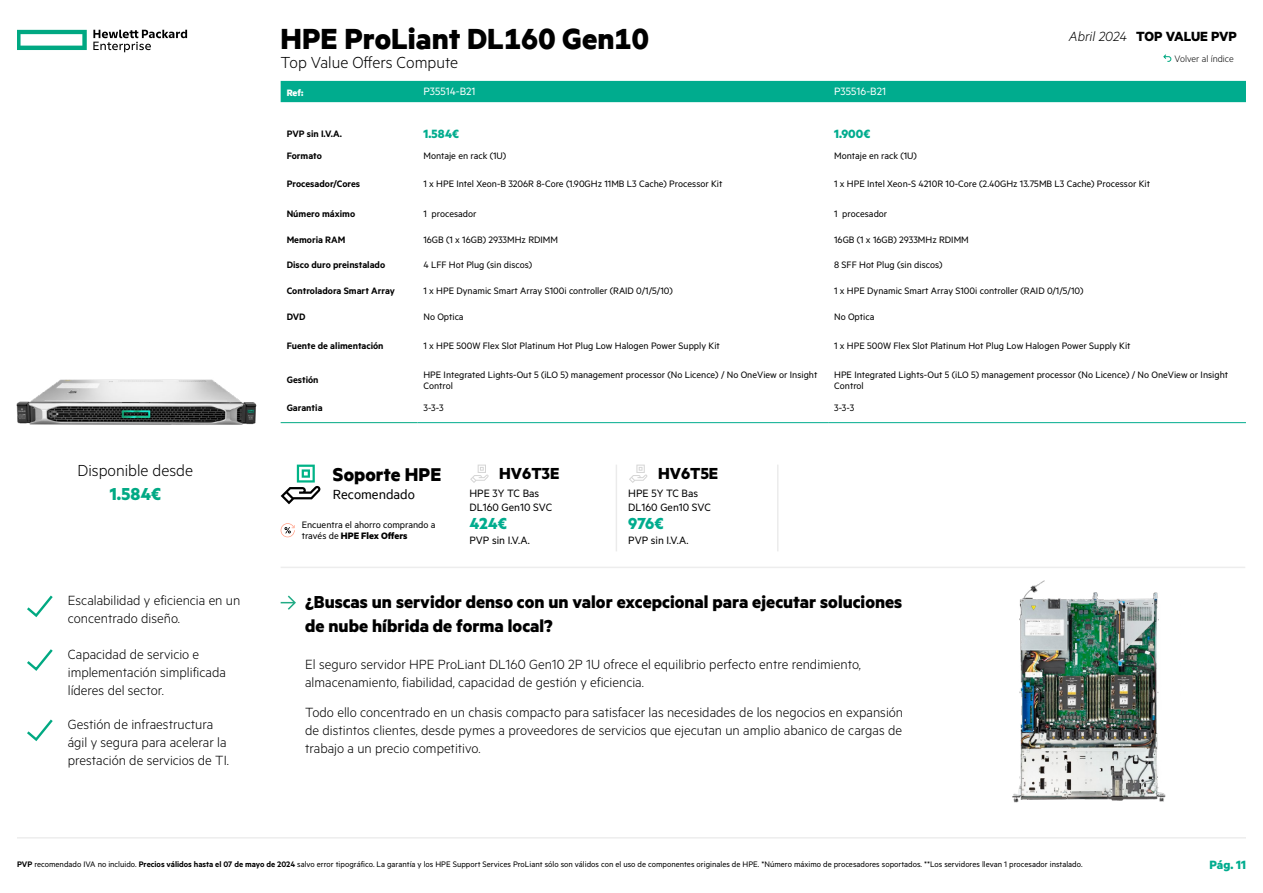
<style>
.page{position:relative;width:1263px;height:893px;background:#fff}
.page>*{position:absolute;margin:0;border:0;box-sizing:border-box;transform-origin:0 0}
.t1{font:700 33px "Metric HPE";color:#000}
.t2{font:700 21px "Metric HPE";color:#000}
.t3{font:700 19.5px/23.4px "Metric";color:#000}
.t4{font:700 19.5px "Metric";color:#00a984}
.t5{font:300 18px "Metric";color:#000}
.t6{font:700 18px "Metric";color:#000}
.t7{font:700 18px "Metric";color:#00ac8e}
.t8{font:300 15px/18px "Metric";color:#000}
.t9{font:700 15px "Metric";letter-spacing:-.01em;color:#000}
.t10{font:15px "Metric HPE";color:#000}
.t11{font:700 13.5px "Metric";color:#00ac8e}
.t12{font:12px/13.5px "Metric";color:#000}
.t13{font:12px "Metric";color:#fff}
.t14{font:10.5px/10.5px "Metric";color:#000}
.t15{font:600 10.5px "Metric";color:#000}
.t16{font:300 10.5px "Metric";color:#000}
.t17{font:700 10.5px "Metric HPE";color:#fff}
.t18{font:9px "Metric";color:#000}
.s1{font-weight:300;font-style:italic}
.s2{font-weight:700}
.s3{font-weight:600}
</style>
<div class="page">
<svg style="left:17px;top:30px;width:70px;height:20px"></svg>
<svg style="left:93px;top:30px;width:94px;height:22px"></svg>
<svg style="left:1163px;top:54px;width:9px;height:8px"></svg>
<svg style="left:281px;top:465px;width:39px;height:39px"></svg>
<hr style="left:281px;top:567px;width:964px;height:1px;background:#ededed">
<svg style="left:281px;top:523px;width:14px;height:14px"></svg>
<hr style="left:17px;top:837px;width:1229px;height:2px;background:#ededed">
<img style="left:16px;top:379px;width:241px;height:46px">
<img style="left:1012px;top:580px;width:154px;height:223px">
<svg style="left:281px;top:596px;width:15px;height:14px"></svg>
<svg style="left:27px;top:595px;width:26px;height:23px"></svg>
<svg style="left:27px;top:719px;width:26px;height:22px"></svg>
<svg style="left:27px;top:649px;width:26px;height:22px"></svg>
<svg style="left:470px;top:465px;width:19px;height:18px"></svg>
<svg style="left:629px;top:465px;width:18px;height:18px"></svg>
<hr style="left:616px;top:465px;width:1px;height:86px;background:#b5b4b4">
<hr style="left:777px;top:465px;width:1px;height:86px;background:#b5b4b4">
<div style="left:281px;top:81px;width:965px;height:21px;background:#00ac8e"></div>
<hr style="left:281px;top:422px;width:136px;height:1px;background:#00a984">
<hr style="left:417px;top:422px;width:411px;height:1px;background:#00ac8e">
<hr style="left:828px;top:422px;width:418px;height:1px;background:#00ac8e">
<h1 class="t1" style="left:281px;top:19px;width:370px">HPE ProLiant DL160 Gen10</h1>
<h3 class="t5" style="left:281px;top:52px;width:179px">Top Value Offers Compute</h3>
<h3 class="t9" style="left:1069px;top:27px;width:170px"><span class="s1">Abril 2024</span> TOP VALUE PVP</h3>
<p class="t16" style="left:1174px;top:53px;width:61px">Volver al índice</p>
<h3 class="t5" style="left:78px;top:460px;width:117px">Disponible desde</h3>
<h3 class="t4" style="left:110px;top:482px;width:53px">1.584€</h3>
<h3 class="t8" style="left:68px;top:591px;width:174px">Escalabilidad y eficiencia en un concentrado diseño.</h3>
<h3 class="t8" style="left:68px;top:645px;width:160px">Capacidad de servicio e implementación simplificada líderes del sector.</h3>
<h3 class="t8" style="left:68px;top:715px;width:163px">Gestión de infraestructura ágil y segura para acelerar la prestación de servicios de TI.</h3>
<p class="t17" style="left:287px;top:87px;width:18px">Ref:</p>
<p class="t13" style="left:423px;top:85px;width:53px">P35514-B21</p>
<p class="t13" style="left:834px;top:85px;width:53px">P35516-B21</p>
<p class="t15" style="left:287px;top:128px;width:57px">PVP sin I.V.A.</p>
<p class="t11" style="left:423px;top:126px;width:37px">1.584€</p>
<p class="t11" style="left:834px;top:126px;width:38px">1.900€</p>
<p class="t15" style="left:287px;top:150px;width:37px">Formato</p>
<p class="t14" style="left:423px;top:150px;width:84px">Montaje en rack (1U)</p>
<p class="t14" style="left:834px;top:150px;width:84px">Montaje en rack (1U)</p>
<p class="t15" style="left:287px;top:178px;width:75px">Procesador/Cores</p>
<p class="t14" style="left:423px;top:178px;width:301px">1 x HPE Intel Xeon-B 3206R 8-Core (1.90GHz 11MB L3 Cache) Processor Kit</p>
<p class="t14" style="left:834px;top:178px;width:317px">1 x HPE Intel Xeon-S 4210R 10-Core (2.40GHz 13.75MB L3 Cache) Processor Kit</p>
<p class="t15" style="left:287px;top:208px;width:70px">Número máximo</p>
<p class="t14" style="left:423px;top:209px;width:55px">1 procesador</p>
<p class="t14" style="left:834px;top:209px;width:55px">1 procesador</p>
<p class="t15" style="left:287px;top:233px;width:60px">Memoria RAM</p>
<p class="t14" style="left:423px;top:234px;width:136px">16GB (1 x 16GB) 2933MHz RDIMM</p>
<p class="t14" style="left:834px;top:234px;width:136px">16GB (1 x 16GB) 2933MHz RDIMM</p>
<p class="t15" style="left:287px;top:259px;width:100px">Disco duro preinstalado</p>
<p class="t14" style="left:423px;top:260px;width:110px">4 LFF Hot Plug (sin discos)</p>
<p class="t14" style="left:834px;top:260px;width:110px">8 SFF Hot Plug (sin discos)</p>
<p class="t15" style="left:287px;top:284px;width:110px">Controladora Smart Array</p>
<p class="t14" style="left:423px;top:285px;width:251px">1 x HPE Dynamic Smart Array S100i controller (RAID 0/1/5/10)</p>
<p class="t14" style="left:834px;top:285px;width:251px">1 x HPE Dynamic Smart Array S100i controller (RAID 0/1/5/10)</p>
<p class="t15" style="left:287px;top:310px;width:20px">DVD</p>
<p class="t14" style="left:423px;top:311px;width:42px">No Optica</p>
<p class="t14" style="left:834px;top:311px;width:42px">No Optica</p>
<p class="t15" style="left:287px;top:340px;width:98px">Fuente de alimentación</p>
<p class="t14" style="left:423px;top:340px;width:298px">1 x HPE 500W Flex Slot Platinum Hot Plug Low Halogen Power Supply Kit</p>
<p class="t14" style="left:834px;top:340px;width:298px">1 x HPE 500W Flex Slot Platinum Hot Plug Low Halogen Power Supply Kit</p>
<p class="t15" style="left:287px;top:374px;width:33px">Gestión</p>
<p class="t14" style="left:423px;top:369px;width:395px">HPE Integrated Lights-Out 5 (iLO 5) management processor (No Licence) / No OneView or Insight<br>Control</p>
<p class="t14" style="left:834px;top:369px;width:395px">HPE Integrated Lights-Out 5 (iLO 5) management processor (No Licence) / No OneView or Insight<br>Control</p>
<p class="t15" style="left:287px;top:401px;width:37px">Garantia</p>
<p class="t14" style="left:423px;top:402px;width:22px">3-3-3</p>
<p class="t14" style="left:834px;top:402px;width:22px">3-3-3</p>
<h2 class="t2" style="left:333px;top:462px;width:110px">Soporte HPE</h2>
<h3 class="t10" style="left:333px;top:486px;width:83px">Recomendado</h3>
<p class="t14" style="left:302px;top:519px;width:135px">Encuentra el ahorro comprando a través de <span class="s2">HPE Flex Offers</span></p>
<h3 class="t6" style="left:499px;top:462px;width:62px">HV6T3E</h3>
<h3 class="t6" style="left:658px;top:462px;width:62px">HV6T5E</h3>
<p class="t12" style="left:469px;top:486px;width:84px">HPE 3Y TC Bas<br>DL160 Gen10 SVC</p>
<p class="t12" style="left:628px;top:486px;width:84px">HPE 5Y TC Bas<br>DL160 Gen10 SVC</p>
<h3 class="t7" style="left:469px;top:512px;width:39px">424€</h3>
<h3 class="t7" style="left:628px;top:512px;width:37px">976€</h3>
<p class="t12" style="left:469px;top:533px;width:62px">PVP sin I.V.A.</p>
<p class="t12" style="left:628px;top:533px;width:62px">PVP sin I.V.A.</p>
<h3 class="t3" style="left:305px;top:590px;width:599px">¿Buscas un servidor denso con un valor excepcional para ejecutar soluciones de nube híbrida de forma local?</h3>
<h3 class="t8" style="left:305px;top:655px;width:557px">El seguro servidor HPE ProLiant DL160 Gen10 2P 1U ofrece el equilibrio perfecto entre rendimiento, almacenamiento, fiabilidad, capacidad de gestión y eficiencia.</h3>
<p class="t8" style="left:305px;top:703px;width:600px;text-align:justify">Todo ello concentrado en un chasis compacto para satisfacer las necesidades de los negocios en expansión de distintos clientes, desde pymes a proveedores de servicios que ejecutan un amplio abanico de cargas de trabajo a un precio competitivo.</p>
<p class="t18" style="left:17px;top:858px;width:1067px"><span class="s3">PVP</span> recomendado IVA no incluido. <span class="s3">Precios válidos hasta el 07 de mayo de 2024</span> salvo error tipográfico. La garantía y los HPE Support Services ProLiant sólo son válidos con el uso de componentes originales de HPE. *Número máximo de procesadores soportados. **Los servidores llevan 1 procesador instalado.</p>
<p class="t11" style="left:1209px;top:857px;width:38px">Pág. 11</p>
</div>
